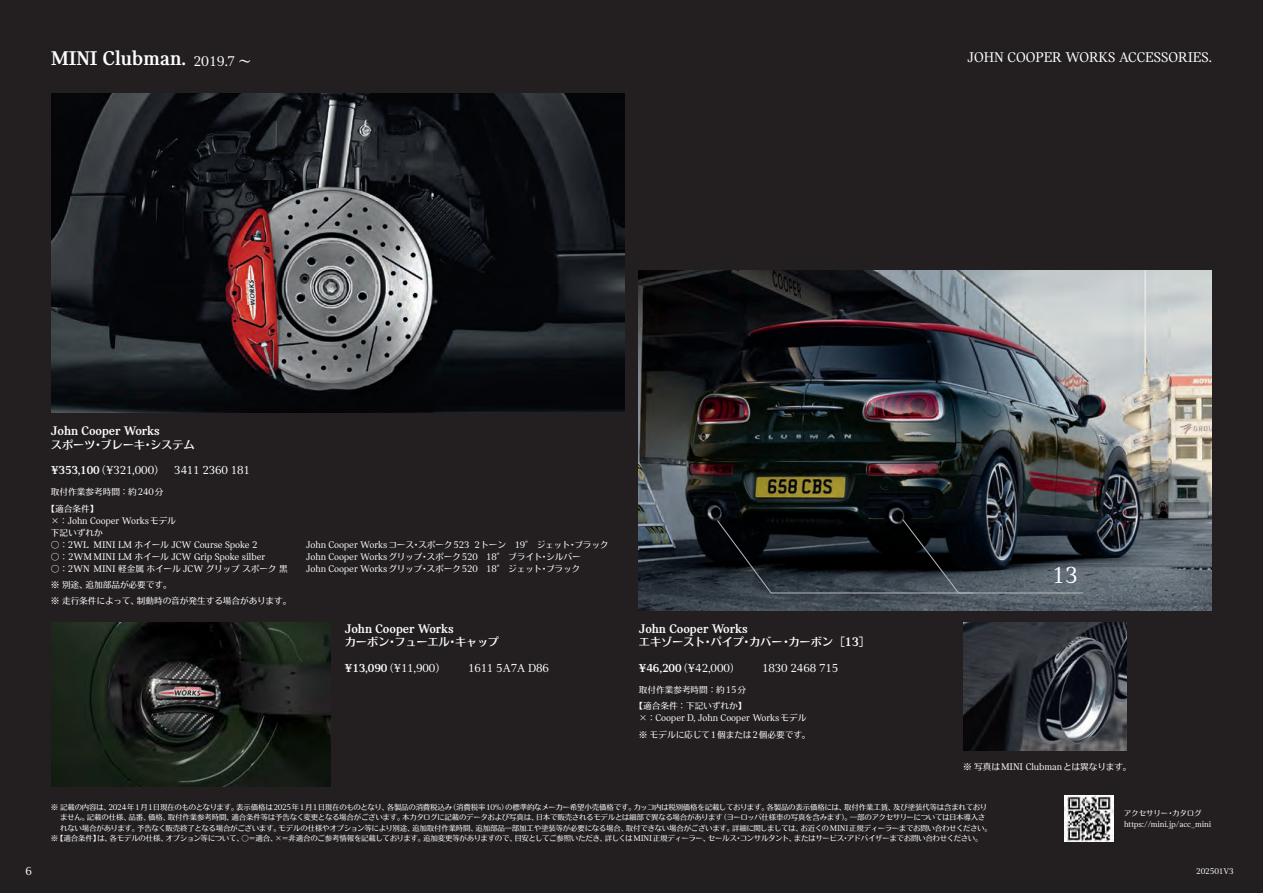
<style>
.page{position:relative;width:1263px;height:893px;background:#231f20}
.page>*{position:absolute;margin:0;border:0;box-sizing:border-box;transform-origin:0 0}
.t1{font:24.75px "MINI Serif";color:#fff}
.t2{font:700 21.3px "MINI Serif";color:#fff}
.t3{font:15px "MINI Serif";color:#fff}
.t4{font:700 13.2px "MINI Serif";letter-spacing:-.005em;color:#fff}
.t5{font:12.45px "MINI Serif";letter-spacing:-.01em;color:#fff}
.t6{font:700 12.45px "MINI Serif";letter-spacing:-.005em;color:#fff}
.t7{font:11.25px "Motoya Aporo Std W4";letter-spacing:-.015em;color:#fff}
.t8{font:10.2px "MINI Serif";letter-spacing:-.005em;color:#fff}
.t9{font:8.85px "MINI Serif";letter-spacing:-.005em;color:#fff}
.t10{font:8.7px/16.2px "Motoya Aporo Std W3";letter-spacing:-.01em;color:#fff}
.t11{font:7.5px "Motoya Aporo Std W3";letter-spacing:-.04em;color:#fff}
.s1{font-weight:400;font-size:15px}
.s2{font-family:"Motoya Aporo Std W3";font-weight:400;font-size:12.75px}
.s3{font-weight:700}
.s4{font-family:"Motoya Aporo Std W3";font-size:10.5px}
.s5{font-family:"MINI Serif";font-size:10.2px}
.s6{font-family:"Motoya Aporo Std W3";font-size:8.7px}
.s7{font-family:"Motoya Aporo Std W3";font-weight:400;font-size:10.5px}
.s8{font-weight:400}
.s9{font-family:"MINI Serif";font-weight:700;font-size:13.2px}
.s10{font-family:"MINI Serif";font-size:8.85px}
</style>
<div class="page">
<img style="left:639px;top:270px;width:573px;height:340px">
<img style="left:51px;top:94px;width:573px;height:318px">
<img style="left:51px;top:623px;width:279px;height:164px">
<img style="left:963px;top:623px;width:164px;height:127px">
<img style="left:1064px;top:795px;width:50px;height:47px">
<svg style="left:716px;top:518px;width:368px;height:76px;background:#20262c"></svg>
<h2 class="t2" style="left:51px;top:47px;width:202px">MINI Clubman. <span class="s1">2019.7</span> <span class="s2">～</span></h2>
<h3 class="t3" style="left:967px;top:49px;width:246px">JOHN COOPER WORKS ACCESSORIES.</h3>
<h3 class="t5" style="left:26px;top:864px;width:8px">6</h3>
<h3 class="t4" style="left:51px;top:423px;width:110px">John Cooper Works</h3>
<h3 class="t7" style="left:51px;top:437px;width:145px">スポーツ・ブレーキ・システム</h3>
<h3 class="t5" style="left:51px;top:463px;width:201px"><span class="s3">¥353,100</span><span class="s4">（</span>¥321,000<span class="s4">）</span> 3411 2360 181</h3>
<p class="t10" style="left:47px;top:484px;width:119px;text-indent:4px">取付作業参考時間：約<span class="s5">240</span>分【適合条件】</p>
<h3 class="t8" style="left:51px;top:515px;width:127px"><span class="s6">×：</span>John Cooper Works<span class="s6">モデル</span></h3>
<p class="t10" style="left:51px;top:524px;width:53px">下記いずれか</p>
<h3 class="t8" style="left:51px;top:539px;width:208px"><span class="s6">〇：</span>2WL MINI LM <span class="s6">ホイール</span> JCW Course Spoke 2</h3>
<h3 class="t8" style="left:306px;top:539px;width:304px">John Cooper Works<span class="s6">コース・スポーク</span>523 2<span class="s6">トーン　</span>19"<span class="s6">　ジェット・ブラック</span></h3>
<h3 class="t8" style="left:51px;top:551px;width:216px"><span class="s6">〇：</span> 2WM MINI LM <span class="s6">ホイール</span> JCW Grip Spoke silber</h3>
<h3 class="t8" style="left:306px;top:551px;width:276px">John Cooper Works<span class="s6">グリップ・スポーク</span>520 18"<span class="s6">　ブライト・シルバー</span></h3>
<p class="t10" style="left:51px;top:560px;width:238px">〇：<span class="s5">2WN MINI</span> 軽金属ホイール <span class="s5">JCW</span> グリップスポーク黒</p>
<h3 class="t8" style="left:306px;top:563px;width:275px">John Cooper Works<span class="s6">グリップ・スポーク</span>520 18"<span class="s6">　ジェット・ブラック</span></h3>
<p class="t10" style="left:51px;top:576px;width:246px">※ 別途、追加部品が必要です。<br>※ 走行条件によって、制動時の音が発生する場合があります。　</p>
<h3 class="t4" style="left:345px;top:621px;width:110px">John Cooper Works</h3>
<h3 class="t7" style="left:345px;top:635px;width:156px">カーボン・フューエル・キャップ</h3>
<h3 class="t6" style="left:345px;top:661px;width:102px">¥13,090<span class="s7">（</span><span class="s8">¥11,900</span><span class="s7">）</span></h3>
<h3 class="t5" style="left:468px;top:661px;width:82px">1611 5A7A D86</h3>
<h3 class="t4" style="left:639px;top:621px;width:110px">John Cooper Works</h3>
<h3 class="t7" style="left:639px;top:635px;width:233px">エキゾースト・パイプ・カバー・カーボン ［<span class="s9">13</span>］</h3>
<h3 class="t6" style="left:639px;top:661px;width:103px">¥46,200<span class="s7">（</span><span class="s8">¥42,000</span><span class="s7">）</span></h3>
<h3 class="t5" style="left:762px;top:661px;width:78px">1830 2468 715</h3>
<p class="t10" style="left:634px;top:681px;width:113px;text-align:center">取付作業参考時間：約<span class="s5">15</span>分【適合条件：下記いずれか】</p>
<h3 class="t8" style="left:639px;top:712px;width:169px"><span class="s6">×：</span>Cooper D, John Cooper Works<span class="s6">モデル</span></h3>
<p class="t10" style="left:639px;top:726px;width:173px">※ モデルに応じて<span class="s5">1</span>個または<span class="s5">2</span>個必要です。</p>
<h1 class="t1" style="left:1052px;top:561px;width:27px">13</h1>
<p class="t10" style="left:963px;top:758px;width:170px">※ 写真は<span class="s5">MINI Clubman</span>とは異なります。</p>
<p class="t11" style="left:51px;top:802px;width:938px">※ 記載の内容は、<span class="s10">2024</span>年<span class="s10">1</span>月<span class="s10">1</span>日現在のものとなります。表示価格は<span class="s10">2025</span>年<span class="s10">1</span>月<span class="s10">1</span>日現在のものとなり、各製品の消費税込み（消費税率<span class="s10">10%</span>）の標準的なメーカー希望小売価格です。カッコ内は税別価格を記載しております。各製品の表示価格には、取付作業工賃、及び塗装代等は含まれており</p>
<p class="t11" style="left:60px;top:812px;width:927px">ません。記載の仕様、品番、価格、取付作業参考時間、適合条件等は予告なく変更となる場合がございます。本カタログに記載のデータおよび写真は、日本で販売されるモデルとは細部で異なる場合があります（ヨーロッパ仕様車の写真を含みます）。一部のアクセサリーについては日本導入さ</p>
<p class="t11" style="left:60px;top:823px;width:933px">れない場合があります。予告なく販売終了となる場合がございます。モデルの仕様やオプション等により別途、追加取付作業時間、追加部品一部加工や塗装等が必要になる場合、取付できない場合がございます。詳細に関しましては、お近くの<span class="s10">MINI</span>正規ディーラーまでお問い合わせください。</p>
<p class="t11" style="left:51px;top:833px;width:933px">※【適合条件】は、各モデルの仕様、オプション等について、〇＝適合、×＝非適合のご参考情報を記載しております。追加変更等がありますので、目安としてご参照いただき、詳しくは<span class="s10">MINI</span>正規ディーラー、セールス・コンサルタント、またはサービス・アドバイザーまでお問い合わせください。</p>
<p class="t11" style="left:1124px;top:808px;width:79px">アクセサリー・カタログ</p>
<p class="t9" style="left:1124px;top:819px;width:89px">https://mini.jp/acc_mini</p>
<p class="t9" style="left:1196px;top:866px;width:39px">202501V3</p>
</div>
